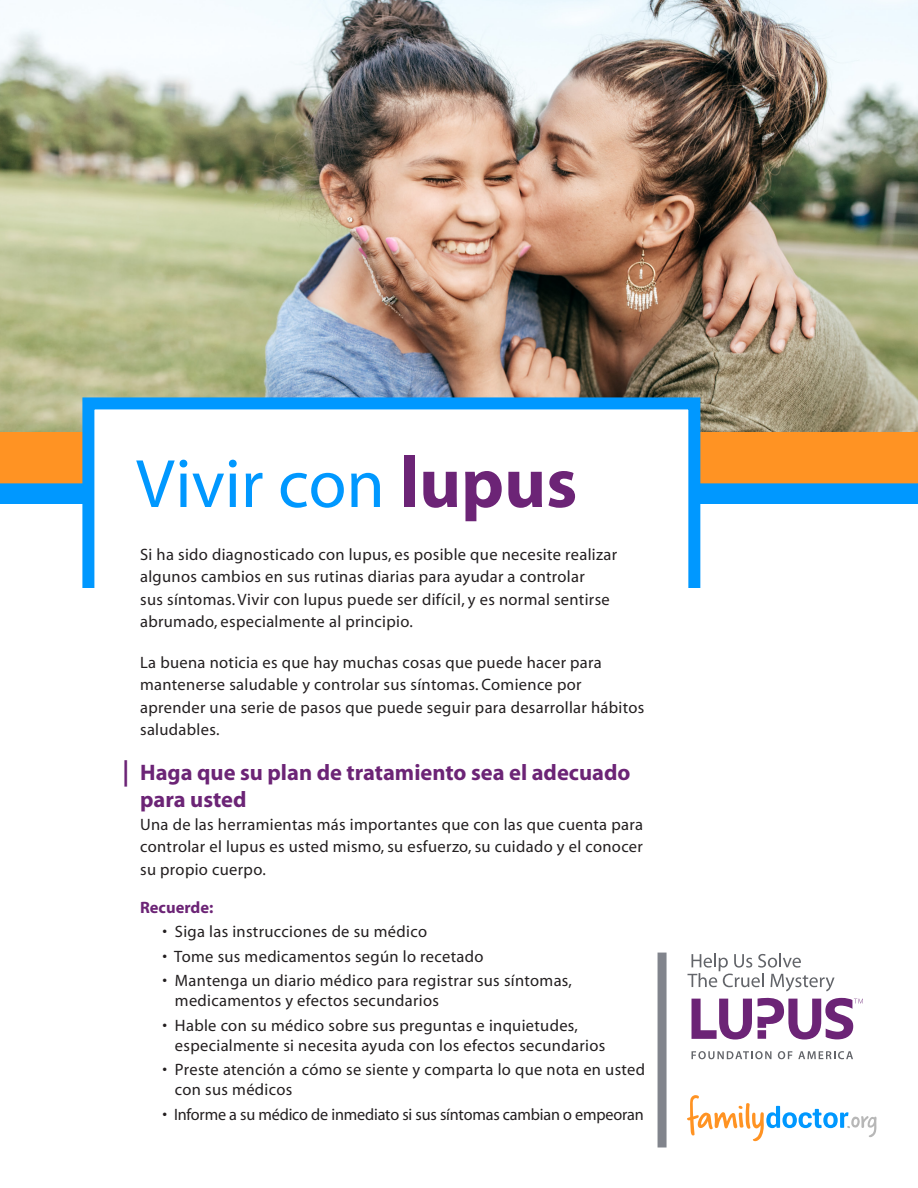
<style>
.page{position:relative;width:918px;height:1188px;background:#fff}
.page>*{position:absolute;margin:0;border:0;box-sizing:border-box;transform-origin:0 0}
.t1{font:69px "Myriad";color:#0098ff}
.t2{font:700 26.4px "Myriad";color:#6c2476;scale:.91 1}
.t3{font:700 22.5px/27px "Myriad";color:#6c2476}
.t4{font:16.5px/22.5px "Myriad";letter-spacing:.02em;color:#231f20}
.t5{font:16.5px "Myriad";letter-spacing:-.01em;color:#231f20}
.t6{font:700 16.5px "Myriad";color:#6c2476}
.s1{font-weight:700;font-size:72px;color:#6c2476}
</style>
<div class="page">
<div style="left:0;top:423px;width:918px;height:65px;background:#ff9323"></div>
<div style="left:0;top:483px;width:918px;height:21px;background:#0098ff"></div>
<img style="left:0;top:0;width:918px;height:432px">
<svg style="left:687px;top:1095px;width:190px;height:46px"></svg>
<svg style="left:692px;top:1051px;width:79px;height:8px"></svg>
<svg style="left:778px;top:1051px;width:14px;height:8px"></svg>
<svg style="left:798px;top:1051px;width:55px;height:8px"></svg>
<svg style="left:688px;top:953px;width:175px;height:87px"></svg>
<div style="left:82px;top:397px;width:618px;height:229px;background:#fff;border:12px solid #0098ff"></div>
<div style="left:76px;top:588px;width:636px;height:48px;background:#fff"></div>
<div style="left:658px;top:953px;width:9px;height:195px;background:#81848c"></div>
<p class="t2" style="left:123px;top:757px;width:9px">|</p>
<p class="t1" style="left:136px;top:450px;width:443px">Vivir con <span class="s1">lupus</span></p>
<p class="t4" style="left:140px;top:544px;width:479px">Si ha sido diagnosticado con lupus, es posible que necesite realizar algunos cambios en sus rutinas diarias para ayudar a controlar<br>sus síntomas. Vivir con lupus puede ser difícil, y es normal sentirse abrumado, especialmente al principio.</p>
<p class="t4" style="left:140px;top:652px;width:506px">La buena noticia es que hay muchas cosas que puede hacer para mantenerse saludable y controlar sus síntomas. Comience por aprender una serie de pasos que puede seguir para desarrollar hábitos saludables.</p>
<p class="t3" style="left:140px;top:760px;width:492px">Haga que su plan de tratamiento sea el adecuado para usted</p>
<p class="t4" style="left:140px;top:814px;width:504px;text-align:justify">Una de las herramientas más importantes que con las que cuenta para controlar el lupus es usted mismo, su esfuerzo, su cuidado y el conocer su propio cuerpo.</p>
<p class="t6" style="left:140px;top:899px;width:75px">Recuerde:</p>
<p class="t4" style="left:163px;top:921px;width:266px">• Siga las instrucciones de su médico</p>
<p class="t4" style="left:163px;top:946px;width:322px">• Tome sus medicamentos según lo recetado</p>
<p class="t4" style="left:175px;top:972px;width:399px;line-height:19.8px;text-indent:-12px">• Mantenga un diario médico para registrar sus síntomas, medicamentos y efectos secundarios</p>
<p class="t4" style="left:175px;top:1016px;width:432px;line-height:19.8px;text-indent:-12px">• Hable con su médico sobre sus preguntas e inquietudes, especialmente si necesita ayuda con los efectos secundarios</p>
<p class="t4" style="left:175px;top:1061px;width:472px;line-height:19.8px;text-indent:-12px">• Preste atención a cómo se siente y comparta lo que nota en usted con sus médicos</p>
<p class="t5" style="left:163px;top:1106px;width:483px">• Informe a su médico de inmediato si sus síntomas cambian o empeoran</p>
</div>
